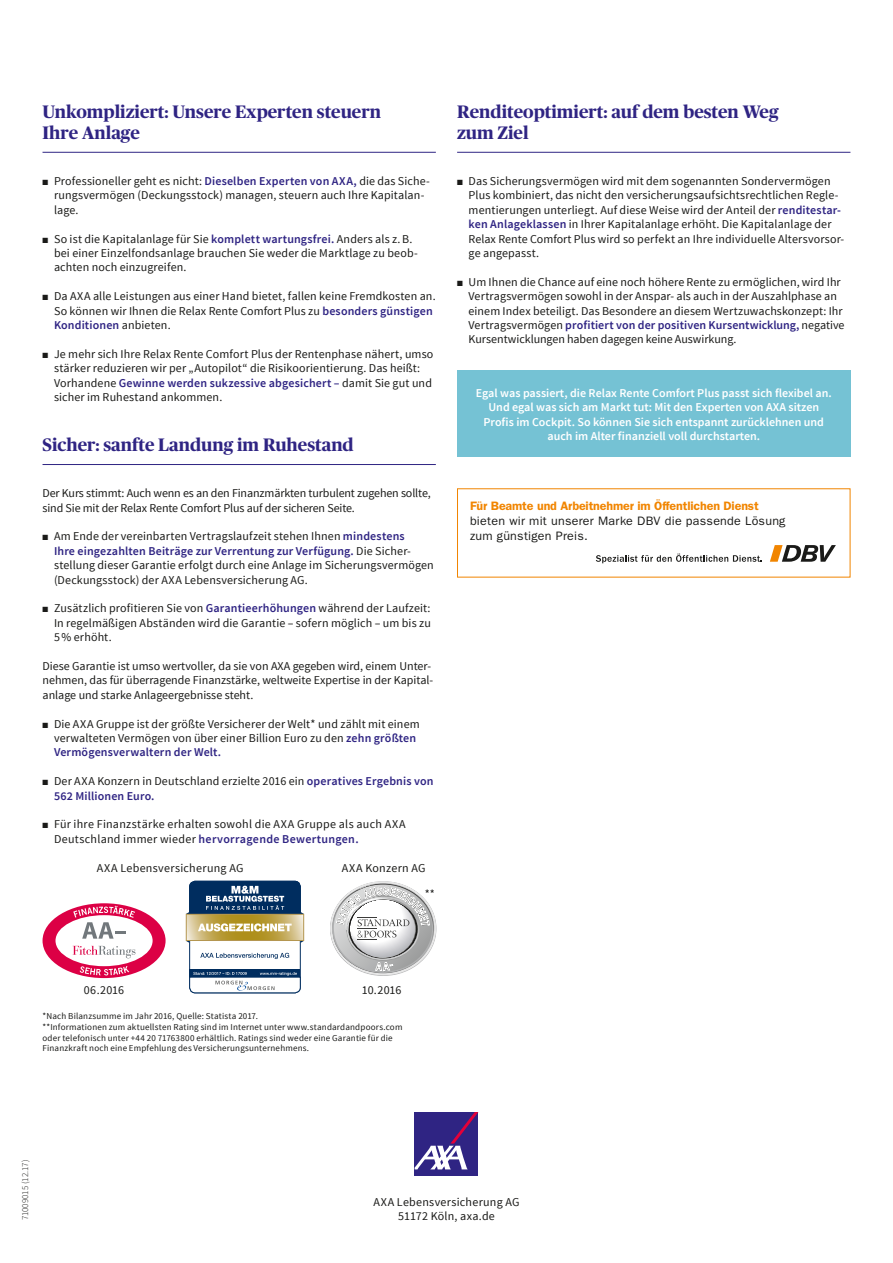
<style>
.page{position:relative;width:893px;height:1263px;background:#fff}
.page>*{position:absolute;margin:0;border:0;box-sizing:border-box;transform-origin:0 0}
.Subheadline_2017{font:700 18px/21.6px "Publico Headline";color:#2f2483}
.t1{font:12.15px/14.7px "Franklin Gothic";letter-spacing:.02em;color:#1a1a18}
.Copy_2017{font:12px/14.4px "Source Sans Pro";letter-spacing:.01em;color:#1a1a18}
.Copy_2017-2{font:600 12px/14.4px "Source Sans Pro";color:#fff;text-align:center}
.Copy_2017-3{font:12px/14.4px "Source Sans Pro";letter-spacing:-.01em;color:#1a1a18}
.Bullet_Copy_PKI_schw{font:12px "Source Sans Pro";letter-spacing:.02em;color:#1a1a18}
.Quelle_PKI_book{font:12px "Source Sans Pro";color:#1a1a18}
.Quelle_PKI_book-2{font:9px/10.8px "Source Sans Pro";letter-spacing:.02em;color:#1a1a18}
.reference{font:300 9px "Source Sans Pro";color:#1a1a18}
.s1{font-weight:600;color:#2f2483}
.s2{font-weight:600;color:#f18500}
</style>
<div class="page">
<div style="left:415px;top:1112px;width:63px;height:64px;background:#2f2483"></div>
<svg style="left:415px;top:1112px;width:63px;height:57px"></svg>
<hr style="left:43px;top:152px;width:393px;height:1px;background:#2f2483">
<hr style="left:43px;top:464px;width:393px;height:1px;background:#2f2483">
<hr style="left:457px;top:152px;width:393px;height:1px;background:#2f2483">
<svg style="left:770px;top:545px;width:66px;height:17px"></svg>
<svg style="left:596px;top:553px;width:166px;height:10px"></svg>
<div style="left:457px;top:371px;width:393px;height:86px;background:#75c2d4"></div>
<img style="left:188px;top:931px;width:114px;height:8px">
<div style="left:186px;top:914px;width:118px;height:27px;border:1px solid #b49650"></div>
<div style="left:190px;top:969px;width:110px;height:8px;background:#002d5f"></div>
<svg style="left:189px;top:972px;width:112px;height:21px"></svg>
<svg style="left:200px;top:953px;width:89px;height:6px"></svg>
<svg style="left:186px;top:880px;width:118px;height:51px;background:#67787e"></svg>
<div style="left:43px;top:903px;width:123px;height:75px;background:#dc0045;border-radius:50%"></div>
<div style="left:56px;top:915px;width:97px;height:51px;background:#fff;border-radius:50%"></div>
<svg style="left:80px;top:966px;width:49px;height:9px"></svg>
<svg style="left:73px;top:946px;width:62px;height:12px"></svg>
<svg style="left:73px;top:906px;width:62px;height:33px"></svg>
<svg style="left:330px;top:881px;width:106px;height:95px"></svg>
<p class="Subheadline_2017" style="left:43px;top:99px;width:340px">Unkompliziert: Unsere Experten steuern<br>Ihre Anlage</p>
<p class="Copy_2017" style="left:54px;top:174px;width:377px;text-indent:-11px">■ Professioneller geht es nicht: <span class="s1">Dieselben Experten von AXA,</span> die das Siche&shy;rungsvermögen (Deckungsstock) managen, steuern auch Ihre Kapitalan&shy;lage.</p>
<p class="Copy_2017" style="left:54px;top:232px;width:365px;text-indent:-11px">■ So ist die Kapitalanlage für Sie <span class="s1">komplett wartungsfrei.</span> Anders als z.B. bei einer Einzelfondsanlage brauchen Sie weder die Marktlage zu beob&shy;achten noch einzugreifen.</p>
<p class="Copy_2017" style="left:54px;top:289px;width:383px;text-indent:-11px">■ Da AXA alle Leistungen aus einer Hand bietet, fallen keine Fremdkosten an.<br>So können wir Ihnen die Relax Rente Comfort Plus zu <span class="s1">besonders günstigen<br>Konditionen</span> anbieten.</p>
<p class="Copy_2017" style="left:54px;top:347px;width:381px;text-indent:-11px">■ Je mehr sich Ihre Relax Rente Comfort Plus der Rentenphase nähert, umso stärker reduzieren wir per „Autopilot“ die Risikoorientierung. Das heißt:<br>Vorhandene <span class="s1">Gewinne werden sukzessive abgesichert –</span> damit Sie gut und sicher im Ruhestand ankommen.</p>
<p class="Subheadline_2017" style="left:43px;top:433px;width:313px">Sicher: sanfte Landung im Ruhestand</p>
<p class="Copy_2017-3" style="left:43px;top:486px;width:390px">Der Kurs stimmt: Auch wenn es an den Finanzmärkten turbulent zugehen sollte, sind Sie mit der Relax Rente Comfort Plus auf der sicheren Seite.</p>
<p class="Copy_2017" style="left:54px;top:529px;width:381px;text-indent:-11px">■ Am Ende der vereinbarten Vertragslaufzeit stehen Ihnen <span class="s1">mindestens<br>Ihre eingezahlten Beiträge zur Verrentung zur Verfügung.</span> Die Sicher&shy;stellung dieser Garantie erfolgt durch eine Anlage im Sicherungsvermögen (Deckungsstock) der AXA Lebensversicherung AG.</p>
<p class="Copy_2017" style="left:54px;top:601px;width:378px;text-align:justify;text-indent:-11px">■ Zusätzlich profitieren Sie von <span class="s1">Garantieerhöhungen</span> während der Laufzeit:<br>In regelmäßigen Abständen wird die Garantie – sofern möglich – um bis zu 5% erhöht.</p>
<p class="Copy_2017" style="left:43px;top:659px;width:390px">Diese Garantie ist umso wertvoller, da sie von AXA gegeben wird, einem Unter-</p>
<p class="Copy_2017" style="left:43px;top:673px;width:392px">nehmen, das für überragende Finanzstärke, weltweite Expertise in der Kapital&shy;anlage und starke Anlageergebnisse steht.</p>
<p class="Copy_2017" style="left:54px;top:717px;width:367px;text-indent:-11px">■ Die AXA Gruppe ist der größte Versicherer der Welt* und zählt mit einem verwalteten Vermögen von über einer Billion Euro zu den <span class="s1">zehn größten<br>Vermögensverwaltern der Welt.</span></p>
<p class="Copy_2017" style="left:54px;top:774px;width:381px;text-indent:-11px">■ Der AXA Konzern in Deutschland erzielte 2016 ein <span class="s1">operatives Ergebnis von<br>562 Millionen Euro.</span></p>
<p class="Copy_2017" style="left:54px;top:817px;width:353px;text-indent:-11px">■ Für ihre Finanzstärke erhalten sowohl die AXA Gruppe als auch AXA<br>Deutschland immer wieder <span class="s1">hervorragende Bewertungen.</span></p>
<p class="Bullet_Copy_PKI_schw" style="left:97px;top:861px;width:148px">AXA Lebensversicherung AG</p>
<p class="Bullet_Copy_PKI_schw" style="left:342px;top:861px;width:85px">AXA Konzern AG</p>
<p class="Quelle_PKI_book" style="left:425px;top:886px;width:12px">**</p>
<p class="Subheadline_2017" style="left:457px;top:99px;width:323px">Renditeoptimiert: auf dem besten Weg zum Ziel</p>
<p class="Copy_2017" style="left:469px;top:174px;width:377px;text-indent:-11px">■ Das Sicherungsvermögen wird mit dem sogenannten Sondervermögen Plus kombiniert, das nicht den versicherungsaufsichtsrechtlichen Regle&shy;mentierungen unterliegt. Auf diese Weise wird der Anteil der <span class="s1">renditestar&shy;ken Anlageklassen</span> in Ihrer Kapitalanlage erhöht. Die Kapitalanlage der Relax Rente Comfort Plus wird so perfekt an Ihre individuelle Altersvorsor&shy;ge angepasst.</p>
<p class="Copy_2017" style="left:469px;top:275px;width:377px;text-indent:-11px">■ Um Ihnen die Chance auf eine noch höhere Rente zu ermöglichen, wird Ihr Vertragsvermögen sowohl in der Anspar- als auch in der Auszahlphase an einem Index beteiligt. Das Besondere an diesem Wertzuwachskonzept: Ihr Vertragsvermögen <span class="s1">profitiert von der positiven Kursentwicklung,</span> negative Kursentwicklungen haben dagegen keine Auswirkung.</p>
<p class="Copy_2017-2" style="left:476px;top:386px;width:358px">Egal was passiert, die Relax Rente Comfort Plus passt sich flexibel an.<br>Und egal was sich am Markt tut: Mit den Experten von AXA sitzen Profis im Cockpit. So können Sie sich entspannt zurücklehnen und auch im Alter finanziell voll durchstarten.</p>
<p class="t1" style="left:470px;top:499px;width:317px"><span class="s2">Für Beamte und Arbeitnehmer im Öffentlichen Dienst </span>bieten wir mit unserer Marke DBV die passende Lösung zum günstigen Preis.</p>
<p class="Bullet_Copy_PKI_schw" style="left:84px;top:983px;width:42px">06.2016</p>
<p class="Bullet_Copy_PKI_schw" style="left:362px;top:983px;width:41px">10.2016</p>
<p class="Quelle_PKI_book-2" style="left:43px;top:1011px;width:217px">*Nach Bilanzsumme im Jahr 2016, Quelle: Statista 2017.</p>
<p class="Quelle_PKI_book-2" style="left:43px;top:1022px;width:361px">**Informationen zum aktuellsten Rating sind im Internet unter www.standardandpoors.com oder telefonisch unter +44 20 71763800 erhältlich. Ratings sind weder eine Garantie für die<br>Finanzkraft noch eine Empfehlung des Versicherungsunternehmens.</p>
<p class="reference" style="left:20px;top:1220px;width:62px;rotate:-90deg">71009015 (12.17)</p>
<p class="Copy_2017" style="left:373px;top:1195px;width:148px;text-align:center">AXA Lebensversicherung AG<br>51172 Köln, axa.de</p>
</div>
